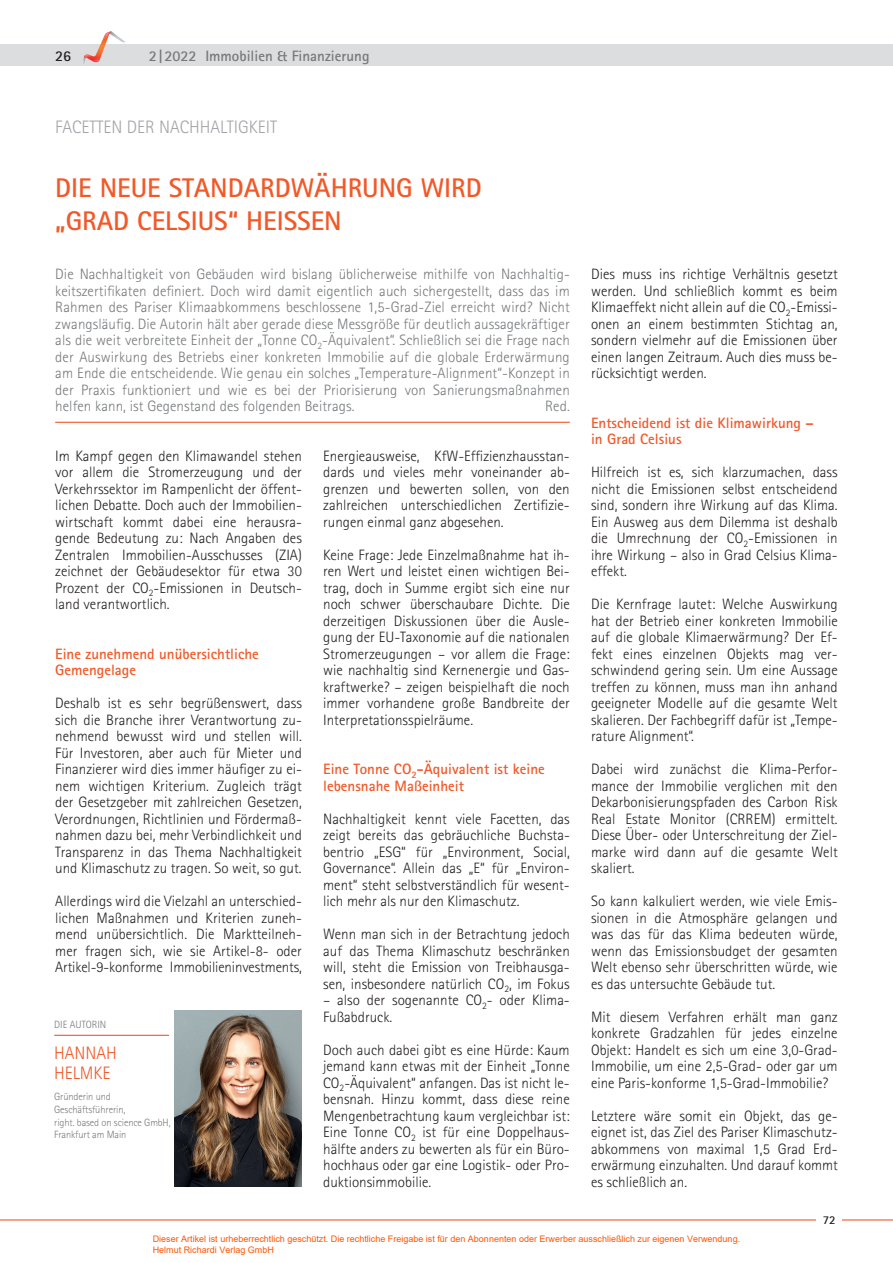
<style>
.page{position:relative;width:893px;height:1263px;background:#fff}
.page>*{position:absolute;margin:0;border:0;box-sizing:border-box;transform-origin:0 0}
.t1{font:700 27px/33px "Rotis Sans Serif";color:#f15929}
.t2{font:300 18px "Rotis Sans Serif";color:#a3a4a8}
.t3{font:300 18px/20.2px "Rotis Sans Serif";color:#f15929}
.t4{font:300 15px/16.5px "Rotis Sans Serif";color:#231f20;text-align:justify}
.t5{font:300 15px/16.5px "Rotis Sans Serif";letter-spacing:.005em;color:#76787b;text-align:justify}
.t6{font:700 15px/16.5px "Rotis Sans Serif";color:#f15929}
.t7{font:700 15px "Rotis Sans Serif";color:#76787b}
.t8{font:700 15px "Rotis Sans Serif";color:#231f20}
.t9{font:700 12px "Rotis Sans Serif";color:#231f20}
.t10{font:300 10.5px/12.6px "Rotis Sans Serif";letter-spacing:-.01em;color:#76787b}
.t11{font:9px/10.8px "Arial";color:#ff5400}
</style>
<div class="page">
<hr style="left:0;top:1219px;width:893px;height:1px;background:#f15929">
<div style="left:0;top:45px;width:893px;height:21px;background:#dcdddf"></div>
<svg style="left:83px;top:31px;width:43px;height:33px"></svg>
<div style="left:816px;top:1214px;width:26px;height:13px;background:#fff"></div>
<img style="left:174px;top:1010px;width:128px;height:177px">
<hr style="left:54px;top:1035px;width:115px;height:1px;background:#f15929">
<hr style="left:55px;top:422px;width:515px;height:1px;background:#f15929">
<p class="t8" style="left:55px;top:46px;width:18px">26</p>
<p class="t7" style="left:149px;top:46px;width:222px">2|2022 Immobilien &amp; Finanzierung</p>
<p class="t2" style="left:55px;top:116px;width:224px">FACETTEN DER NACHHALTIGKEIT</p>
<h1 class="t1" style="left:55px;top:170px;width:428px">DIE NEUE STANDARDWÄHRUNG WIRD „GRAD CELSIUS“ HEISSEN</h1>
<p class="t5" style="left:55px;top:266px;width:516px">Die Nachhaltigkeit von Gebäuden wird bislang üblicherweise mithilfe von Nachhaltig&shy;keitszertifikaten definiert. Doch wird damit eigentlich auch sichergestellt, dass das im Rahmen des Pariser Klimaabkommens beschlossene 1,5-Grad-Ziel erreicht wird? Nicht zwangsläufig. Die Autorin hält aber gerade diese Messgröße für deutlich aussagekräftiger als die weit verbreitete Einheit der „Tonne CO<sub>2</sub>-Äquivalent“. Schließlich sei die Frage nach der Auswirkung des Betriebs einer konkreten Immobilie auf die globale Erderwärmung am Ende die entscheidende. Wie genau ein solches „Temperature-Alignment“-Konzept in der Praxis funktioniert und wie es bei der Priorisierung von Sanierungsmaßnahmen helfen kann, ist Gegenstand des folgenden Beitrags.</p>
<p class="t5" style="left:545px;top:398px;width:26px">Red.</p>
<p class="t4" style="left:55px;top:447px;width:248px">Im Kampf gegen den Klimawandel stehen vor allem die Stromerzeugung und der Verkehrssektor im Rampenlicht der öffent&shy;lichen Debatte. Doch auch der Immobilien&shy;wirtschaft kommt dabei eine herausra&shy;gende Bedeutung zu: Nach Angaben des Zentralen Immobilien-Ausschusses (ZIA) zeichnet der Gebäudesektor für etwa 30<br>Prozent der CO<sub>2</sub>-Emissionen in Deutsch&shy;land verantwortlich.</p>
<p class="t6" style="left:55px;top:645px;width:205px">Eine zunehmend unübersichtliche<br>Gemengelage</p>
<p class="t4" style="left:55px;top:695px;width:248px">Deshalb ist es sehr begrüßenswert, dass sich die Branche ihrer Verantwortung zu&shy;nehmend bewusst wird und stellen will.<br>Für Investoren, aber auch für Mieter und Finanzierer wird dies immer häufiger zu ei&shy;nem wichtigen Kriterium. Zugleich trägt der Gesetzgeber mit zahlreichen Gesetzen, Verordnungen, Richtlinien und Fördermaß&shy;nahmen dazu bei, mehr Verbindlichkeit und Transparenz in das Thema Nachhaltigkeit und Klimaschutz zu tragen. So weit, so gut.</p>
<p class="t4" style="left:55px;top:893px;width:248px">Allerdings wird die Vielzahl an unterschied&shy;lichen Maßnahmen und Kriterien zuneh&shy;mend unübersichtlich. Die Marktteilneh&shy;mer fragen sich, wie sie Artikel-8- oder Artikel-9-konforme Immobilieninvestments,</p>
<p class="t10" style="left:54px;top:1018px;width:54px">DIE AUTORIN</p>
<p class="t3" style="left:54px;top:1043px;width:64px">HANNAH<br>HELMKE</p>
<p class="t10" style="left:54px;top:1090px;width:118px">Gründerin und<br>Geschäftsführerin,<br>right. based on science GmbH,<br>Frankfurt am Main</p>
<p class="t4" style="left:323px;top:447px;width:248px">Energieausweise, KfW-Effizienzhausstan&shy;dards und vieles mehr voneinander ab&shy;grenzen und bewerten sollen, von den zahlreichen unterschiedlichen Zertifizie&shy;rungen einmal ganz abgesehen.</p>
<p class="t4" style="left:323px;top:546px;width:248px">Keine Frage: Jede Einzelmaßnahme hat ih&shy;ren Wert und leistet einen wichtigen Bei&shy;trag, doch in Summe ergibt sich eine nur noch schwer überschaubare Dichte. Die derzeitigen Diskussionen über die Ausle&shy;gung der EU-Taxonomie auf die nationalen Stromerzeugungen – vor allem die Frage: wie nachhaltig sind Kernenergie und Gas&shy;kraftwerke? – zeigen beispielhaft die noch immer vorhandene große Bandbreite der Interpretationsspielräume.</p>
<p class="t6" style="left:323px;top:760px;width:223px">Eine Tonne CO<sub>2</sub>-Äquivalent ist keine lebensnahe Maßeinheit</p>
<p class="t4" style="left:323px;top:810px;width:248px">Nachhaltigkeit kennt viele Facetten, das zeigt bereits das gebräuchliche Buchsta&shy;bentrio „ESG“ für „Environment, Social, Governance“. Allein das „E“ für „Environ&shy;ment“ steht selbstverständlich für wesent&shy;lich mehr als nur den Klimaschutz.</p>
<p class="t4" style="left:323px;top:926px;width:248px">Wenn man sich in der Betrachtung jedoch auf das Thema Klimaschutz beschränken will, steht die Emission von Treibhausga&shy;sen, insbesondere natürlich CO<sub>2</sub>, im Fokus</p>
<p class="t4" style="left:323px;top:992px;width:246px">– also der sogenannte CO<sub>2</sub>- oder Klima-<br>Fußabdruck.</p>
<p class="t4" style="left:323px;top:1041px;width:248px">Doch auch dabei gibt es eine Hürde: Kaum jemand kann etwas mit der Einheit „Tonne CO<sub>2</sub>-Äquivalent“ anfangen. Das ist nicht le&shy;bensnah. Hinzu kommt, dass diese reine Mengenbetrachtung kaum vergleichbar ist:<br>Eine Tonne CO<sub>2</sub> ist für eine Doppelhaus&shy;hälfte anders zu bewerten als für ein Büro&shy;hochhaus oder gar eine Logistik- oder Pro&shy;duktionsimmobilie.</p>
<p class="t4" style="left:591px;top:266px;width:248px">Dies muss ins richtige Verhältnis gesetzt werden. Und schließlich kommt es beim Klimaeffekt nicht allein auf die CO<sub>2</sub>-Emissi&shy;onen an einem bestimmten Stichtag an, sondern vielmehr auf die Emissionen über einen langen Zeitraum. Auch dies muss be&shy;rücksichtigt werden.</p>
<p class="t6" style="left:591px;top:414px;width:224px">Entscheidend ist die Klimawirkung – in Grad Celsius</p>
<p class="t4" style="left:591px;top:464px;width:248px">Hilfreich ist es, sich klarzumachen, dass nicht die Emissionen selbst entscheidend sind, sondern ihre Wirkung auf das Klima.<br>Ein Ausweg aus dem Dilemma ist deshalb die Umrechnung der CO<sub>2</sub>-Emissionen in ihre Wirkung – also in Grad Celsius Klima&shy;effekt.</p>
<p class="t4" style="left:591px;top:596px;width:248px">Die Kernfrage lautet: Welche Auswirkung hat der Betrieb einer konkreten Immobilie auf die globale Klimaerwärmung? Der Ef&shy;fekt eines einzelnen Objekts mag ver&shy;schwindend gering sein. Um eine Aussage treffen zu können, muss man ihn anhand geeigneter Modelle auf die gesamte Welt skalieren. Der Fachbegriff dafür ist „Tempe&shy;rature Alignment“.</p>
<p class="t4" style="left:591px;top:761px;width:248px">Dabei wird zunächst die Klima-Perfor&shy;mance der Immobilie verglichen mit den Dekarbonisierungspfaden des Carbon Risk Real Estate Monitor (CRREM) ermittelt.<br>Diese Über- oder Unterschreitung der Ziel&shy;marke wird dann auf die gesamte Welt skaliert.</p>
<p class="t4" style="left:591px;top:893px;width:248px">So kann kalkuliert werden, wie viele Emis&shy;sionen in die Atmosphäre gelangen und was das für das Klima bedeuten würde, wenn das Emissionsbudget der gesamten Welt ebenso sehr überschritten würde, wie es das untersuchte Gebäude tut.</p>
<p class="t4" style="left:591px;top:1008px;width:248px">Mit diesem Verfahren erhält man ganz konkrete Gradzahlen für jedes einzelne Objekt: Handelt es sich um eine 3,0-Grad-Immobilie, um eine 2,5-Grad- oder gar um eine Paris-konforme 1,5-Grad-Immobilie?</p>
<p class="t4" style="left:591px;top:1107px;width:248px">Letztere wäre somit ein Objekt, das ge&shy;eignet ist, das Ziel des Pariser Klimaschutz&shy;abkommens von maximal 1,5 Grad Erd&shy;erwärmung einzuhalten. Und darauf kommt es schließlich an.</p>
<p class="t9" style="left:823px;top:1212px;width:14px">72</p>
<p class="t11" style="left:153px;top:1233px;width:589px">Dieser Artikel ist urheberrechtlich geschützt. Die rechtliche Freigabe ist für den Abonnenten oder Erwerber ausschließlich zur eigenen Verwendung.<br>Helmut Richardi Verlag GmbH</p>
</div>
